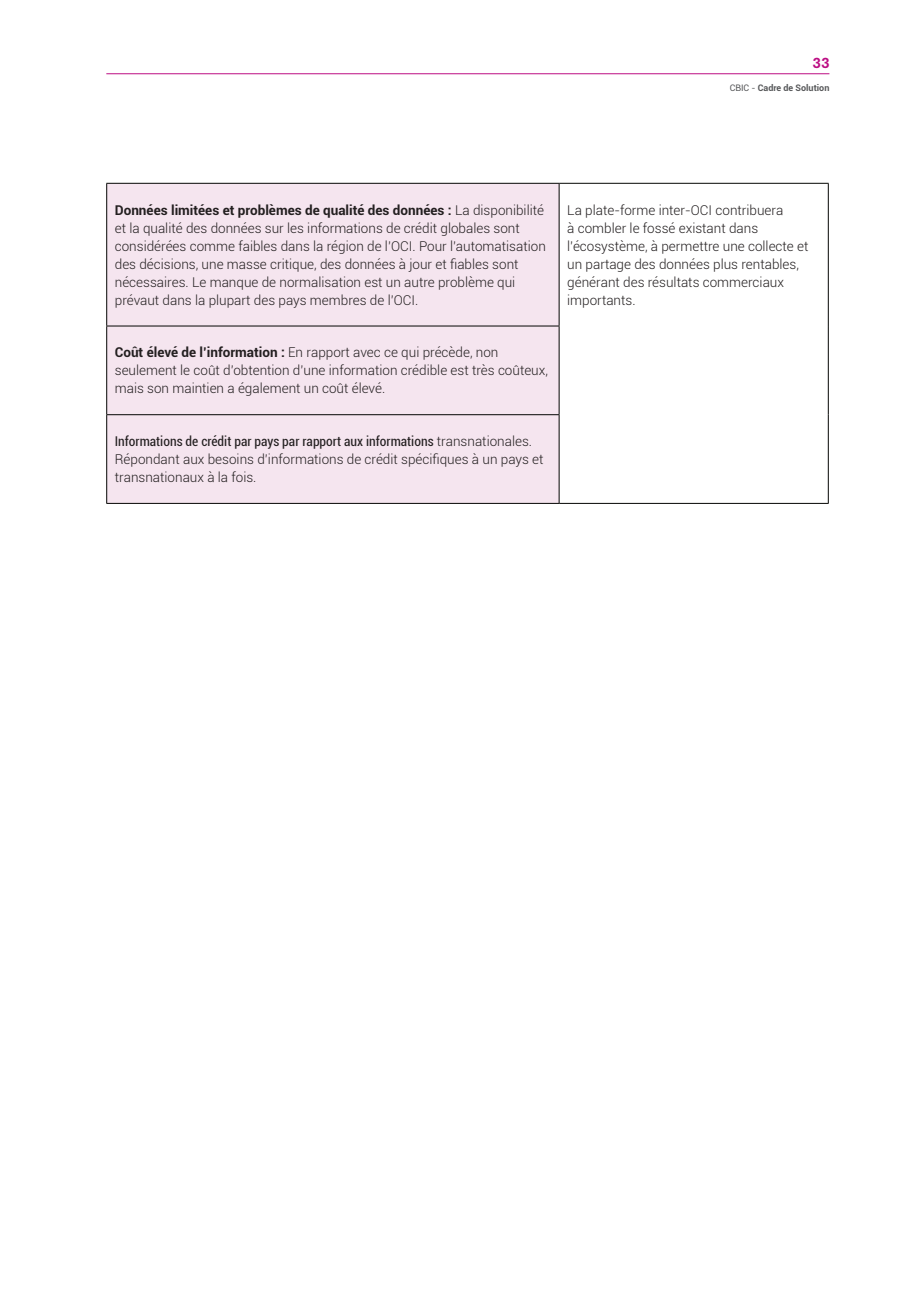
<style>
.page{position:relative;width:906px;height:1289px;background:#fff}
.page>*{position:absolute;margin:0;border:0;box-sizing:border-box;transform-origin:0 0}
.t1{font:500 15px "Akzidenz Grotesk BE";color:#bc0d83}
.t2{font:300 13.5px/18px "Roboto";color:#231f20}
.t3{font:700 9px "Roboto";color:#57585a}
.s1{font-weight:400}
.s2{font-weight:700}
.s3{font-weight:400;font-stretch:condensed}
</style>
<div class="page">
<hr style="left:106px;top:73px;width:723px;height:1px;background:#bc0d83">
<div style="left:107px;top:184px;width:452px;height:319px;background:#f5e5ef"></div>
<hr style="left:106px;top:183px;width:453px;height:1px;background:#040503">
<hr style="left:106px;top:184px;width:1px;height:141px;background:#040503">
<hr style="left:559px;top:183px;width:269px;height:1px;background:#040503">
<hr style="left:559px;top:184px;width:1px;height:141px;background:#040503">
<hr style="left:828px;top:184px;width:1px;height:142px;background:#040503">
<hr style="left:828px;top:326px;width:1px;height:88px;background:#040503">
<hr style="left:828px;top:415px;width:1px;height:88px;background:#040503">
<hr style="left:559px;top:503px;width:269px;height:1px;background:#040503">
<hr style="left:106px;top:325px;width:453px;height:1px;background:#040503">
<hr style="left:106px;top:326px;width:1px;height:88px;background:#040503">
<hr style="left:559px;top:326px;width:1px;height:88px;background:#040503">
<hr style="left:106px;top:414px;width:453px;height:1px;background:#040503">
<hr style="left:106px;top:415px;width:1px;height:88px;background:#040503">
<hr style="left:559px;top:415px;width:1px;height:88px;background:#040503">
<hr style="left:106px;top:503px;width:453px;height:1px;background:#040503">
<p class="t1" style="left:812px;top:53px;width:18px">33</p>
<p class="t3" style="left:729px;top:81px;width:101px"><span class="s1">CBIC -</span> Cadre de Solution</p>
<p class="t2" style="left:115px;top:200px;width:432px"><span class="s2">Données limitées et problèmes de qualité des données :</span> La disponibilité et la qualité des données sur les informations de crédit globales sont considérées comme faibles dans la région de l’OCI. Pour l’automatisation des décisions, une masse critique, des données à jour et fiables sont nécessaires. Le manque de normalisation est un autre problème qui prévaut dans la plupart des pays membres de l’OCI.</p>
<p class="t2" style="left:567px;top:200px;width:243px">La plate-forme inter-OCI contribuera<br>à combler le fossé existant dans l’écosystème, à permettre une collecte et un partage des données plus rentables, générant des résultats commerciaux importants.</p>
<p class="t2" style="left:115px;top:343px;width:435px"><span class="s2">Coût élevé de l’information :</span> En rapport avec ce qui précède, non seulement le coût d’obtention d’une information crédible est très coûteux, mais son maintien a également un coût élevé.</p>
<p class="t2" style="left:115px;top:432px;width:430px"><span class="s3">Informations de crédit par pays par rapport aux informations</span> transnationales.<br>Répondant aux besoins d’informations de crédit spécifiques à un pays et transnationaux à la fois.</p>
</div>
